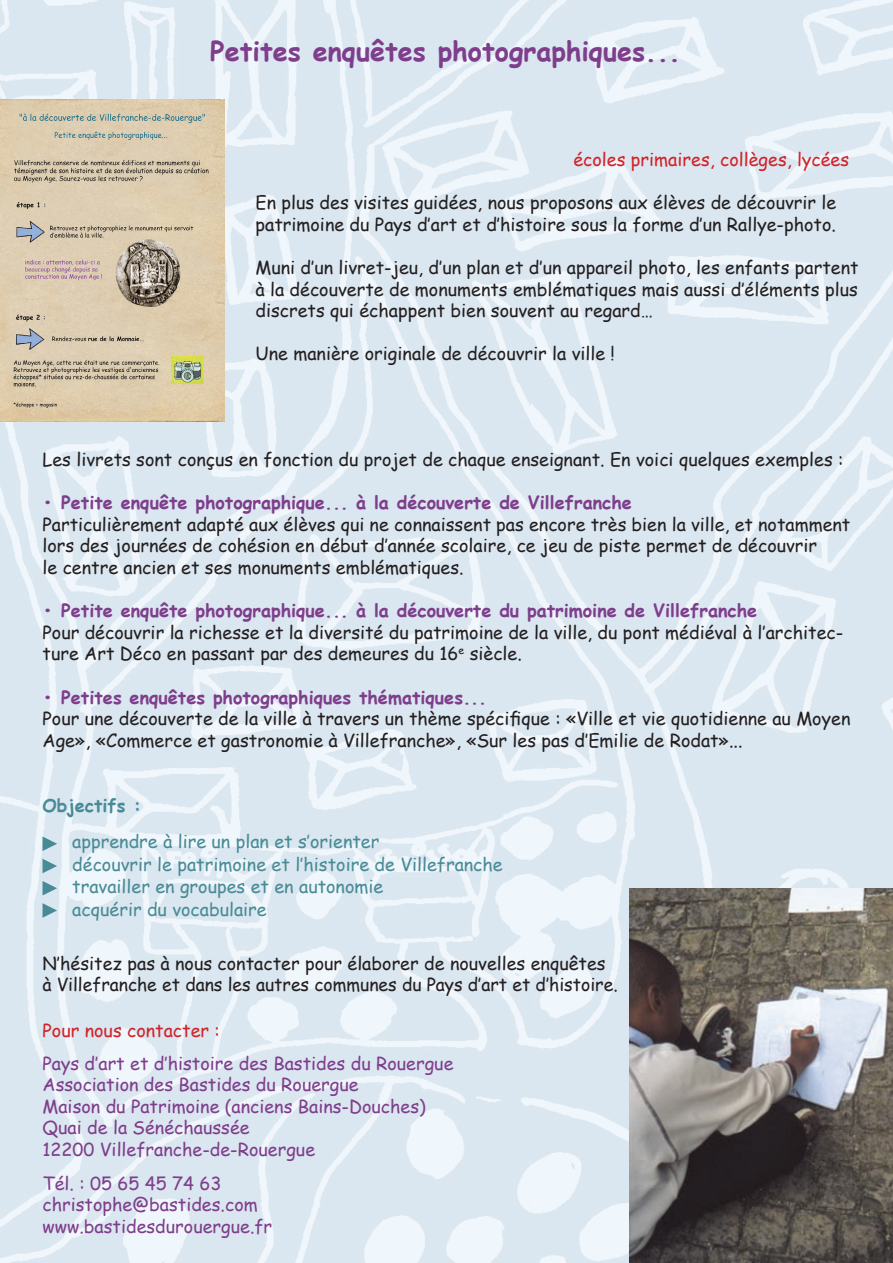
<style>
.page{position:relative;width:893px;height:1263px;background:#fff}
.page>*{position:absolute;margin:0;border:0;box-sizing:border-box;transform-origin:0 0}
.t1{font:700 27px "Comic Sans MS";color:#7e3e8c}
.t2{font:18px/21.6px "Comic Sans MS";color:#231f20}
.t3{font:18px/21.6px "Comic Sans MS";color:#7e3e8c}
.t4{font:700 18px "Comic Sans MS";color:#7e3e8c}
.t5{font:18px/22.5px "Comic Sans MS";color:#488b96}
.t6{font:18px "Comic Sans MS";color:#d1232a}
.t7{font:700 18px "Comic Sans MS";color:#488b96}
</style>
<div class="page">
<img style="left:0;top:0;width:893px;height:1263px">
<img style="left:629px;top:889px;width:264px;height:374px">
<img style="left:0;top:99px;width:225px;height:322px">
<svg style="left:43px;top:836px;width:14px;height:15px"></svg>
<svg style="left:43px;top:859px;width:14px;height:14px"></svg>
<svg style="left:43px;top:903px;width:14px;height:15px"></svg>
<svg style="left:43px;top:881px;width:14px;height:14px"></svg>
<h1 class="t1" style="left:210px;top:31px;width:472px">Petites enquêtes photographiques...</h1>
<p class="t6" style="left:573px;top:146px;width:277px">écoles primaires, collèges, lycées</p>
<p class="t2" style="left:255px;top:191px;width:582px">En plus des visites guidées, nous proposons aux élèves de découvrir le patrimoine du Pays d’art et d’histoire sous la forme d’un Rallye-photo.</p>
<p class="t2" style="left:255px;top:256px;width:605px;text-align:justify">Muni d’un livret-jeu, d’un plan et d’un appareil photo, les enfants partent à la découverte de monuments emblématiques mais aussi d’éléments plus discrets qui échappent bien souvent au regard…</p>
<p class="t2" style="left:255px;top:343px;width:361px">Une manière originale de découvrir la ville !</p>
<p class="t2" style="left:43px;top:448px;width:802px">Les livrets sont conçus en fonction du projet de chaque enseignant. En voici quelques exemples :</p>
<p class="t4" style="left:43px;top:489px;width:591px">• Petite enquête photographique... à la découverte de Villefranche</p>
<p class="t2" style="left:43px;top:513px;width:809px">Particulièrement adapté aux élèves qui ne connaissent pas encore très bien la ville, et notamment lors des journées de cohésion en début d’année scolaire, ce jeu de piste permet de découvrir<br>le centre ancien et ses monuments emblématiques.</p>
<p class="t4" style="left:43px;top:597px;width:716px">• Petite enquête photographique... à la découverte du patrimoine de Villefranche</p>
<p class="t2" style="left:43px;top:621px;width:802px">Pour découvrir la richesse et la diversité du patrimoine de la ville, du pont médiéval à l’architec&shy;ture Art Déco en passant par des demeures du 16<sup>e</sup> siècle.</p>
<p class="t4" style="left:43px;top:684px;width:445px">• Petites enquêtes photographiques thématiques...</p>
<p class="t2" style="left:43px;top:707px;width:809px">Pour une découverte de la ville à travers un thème spécifique : «Ville et vie quotidienne au Moyen<br>Age», «Commerce et gastronomie à Villefranche», «Sur les pas d’Emilie de Rodat»...</p>
<p class="t7" style="left:43px;top:792px;width:100px">Objectifs :</p>
<p class="t5" style="left:72px;top:830px;width:432px">apprendre à lire un plan et s’orienter<br>découvrir le patrimoine et l’histoire de Villefranche travailler en groupes et en autonomie<br>acquérir du vocabulaire</p>
<p class="t2" style="left:43px;top:952px;width:577px">N’hésitez pas à nous contacter pour élaborer de nouvelles enquêtes à Villefranche et dans les autres communes du Pays d’art et d’histoire.</p>
<p class="t6" style="left:43px;top:1017px;width:179px">Pour nous contacter :</p>
<p class="t3" style="left:43px;top:1051px;width:412px">Pays d’art et d’histoire des Bastides du Rouergue Association des Bastides du Rouergue<br>Maison du Patrimoine (anciens Bains-Douches)<br>Quai de la Sénéchaussée<br>12200 Villefranche-de-Rouergue</p>
<p class="t3" style="left:43px;top:1171px;width:231px">Tél. : 05 65 45 74 63 christophe@bastides.com www.bastidesdurouergue.fr</p>
</div>
